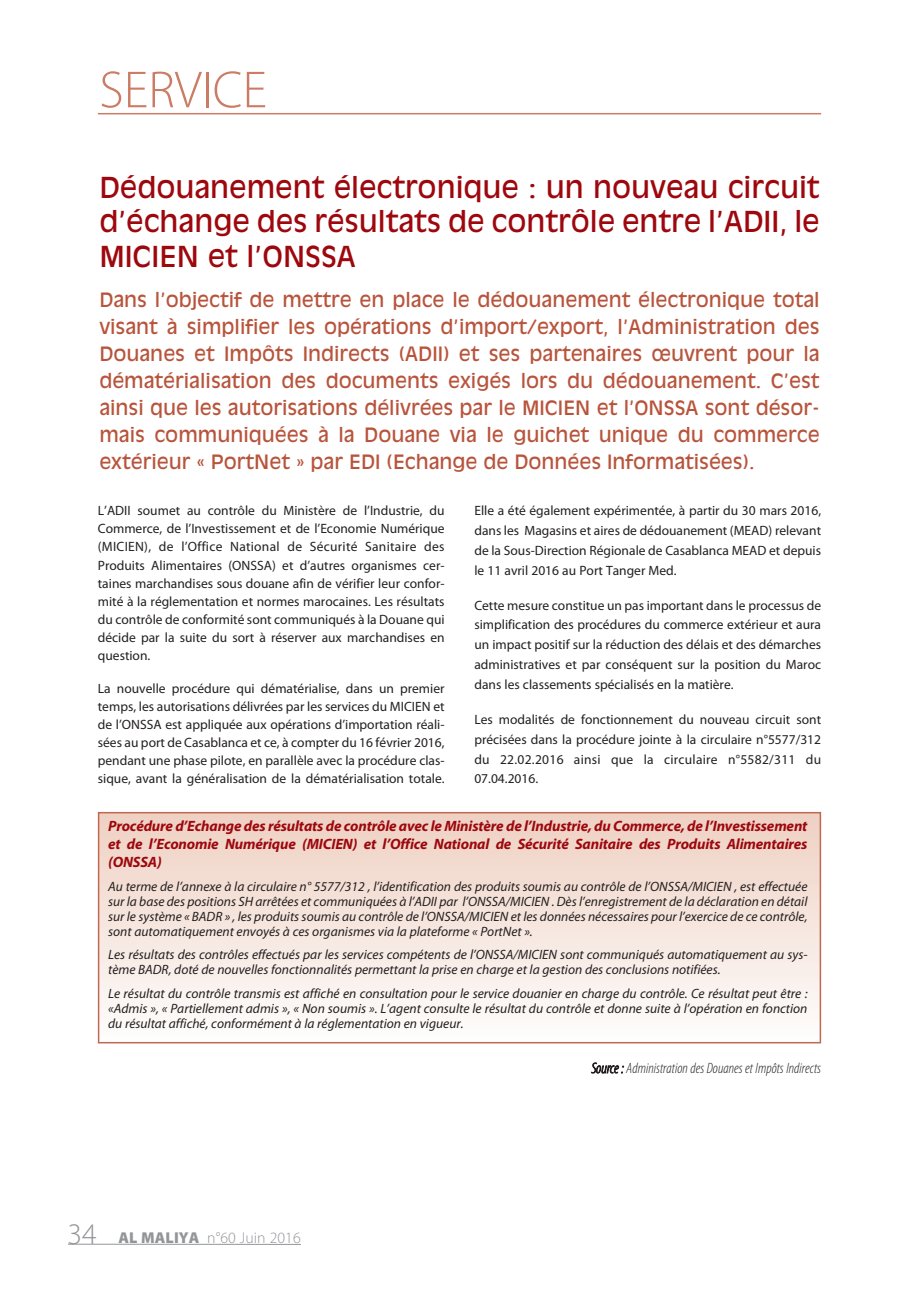
<style>
.page{position:relative;width:919px;height:1289px;background:#fff}
.page>*{position:absolute;margin:0;border:0;box-sizing:border-box;transform-origin:0 0}
.t1{font:300 52.5px "Myriad Pro";color:#cb7c64}
.t2{font:28.5px/34.2px "Antique Olive";color:#9d070d;text-align:justify}
.t3{font:19.5px/27px "Antique Olive";color:#b8543c;text-align:justify}
.t4{font:300 15.75px "Myriad Pro";letter-spacing:.005em;color:#939598}
.t5{font:italic 700 15px/18px "Myriad Pro";letter-spacing:-.01em;color:#9d070d;text-align:justify}
.t6{font:italic 300 condensed 15px "Myriad Pro";color:#231f20}
.t7{font:13.5px/18.1px "Myriad Pro";color:#231f20;text-align:justify}
.t8{font:italic 13.5px/15px "Myriad Pro";color:#231f20;text-align:justify}
.s1{font-size:30px}
.s2{font-weight:900}
</style>
<div class="page">
<div style="left:99px;top:813px;width:720px;height:228px;background:linear-gradient(to bottom,#efd0c2,#fdfdfc)"></div>
<div style="left:98px;top:812px;width:723px;height:231px;border:2px solid #c26850"></div>
<hr style="left:68px;top:1243px;width:233px;height:1px;background:#939598">
<hr style="left:98px;top:113px;width:723px;height:1px;background:#cb7c64">
<p class="t1" style="left:99px;top:70px;width:169px">SERVICE</p>
<p class="t2" style="left:99px;top:171px;width:721px">Dédouanement électronique : un nouveau circuit d’échange des résultats de contrôle entre l’ADII, le MICIEN et l’ONSSA</p>
<p class="t3" style="left:99px;top:286px;width:721px">Dans l’objectif de mettre en place le dédouanement électronique total visant à simplifier les opérations d’import/export, l’Administration des Douanes et Impôts Indirects (ADII) et ses partenaires œuvrent pour la dématérialisation des documents exigés lors du dédouanement. C’est ainsi que les autorisations délivrées par le MICIEN et l’ONSSA sont désor&shy;mais communiquées à la Douane via le guichet unique du commerce extérieur « PortNet » par EDI (Echange de Données Informatisées).</p>
<p class="t7" style="left:98px;top:503px;width:348px">L’ADII soumet au contrôle du Ministère de l’Industrie, du Commerce, de l’Investissement et de l’Economie Numérique (MICIEN), de l’Office National de Sécurité Sanitaire des Produits Alimentaires (ONSSA) et d’autres organismes cer&shy;taines marchandises sous douane afin de vérifier leur confor&shy;mité à la réglementation et normes marocaines. Les résultats du contrôle de conformité sont communiqués à la Douane qui décide par la suite du sort à réserver aux marchandises en question.</p>
<p class="t7" style="left:98px;top:680px;width:348px">La nouvelle procédure qui dématérialise, dans un premier temps, les autorisations délivrées par les services du MICIEN et de l’ONSSA est appliquée aux opérations d’importation réali&shy;sées au port de Casablanca et ce, à compter du 16 février 2016, pendant une phase pilote, en parallèle avec la procédure clas&shy;sique, avant la généralisation de la dématérialisation totale.</p>
<p class="t7" style="left:474px;top:502px;width:348px;line-height:19.8px">Elle a été également expérimentée, à partir du 30 mars 2016, dans les Magasins et aires de dédouanement (MEAD) relevant de la Sous-Direction Régionale de Casablanca MEAD et depuis le 11 avril 2016 au Port Tanger Med.</p>
<p class="t7" style="left:474px;top:596px;width:348px;line-height:19.8px">Cette mesure constitue un pas important dans le processus de simplification des procédures du commerce extérieur et aura un impact positif sur la réduction des délais et des démarches administratives et par conséquent sur la position du Maroc dans les classements spécialisés en la matière.</p>
<p class="t7" style="left:474px;top:710px;width:348px;line-height:19.8px">Les modalités de fonctionnement du nouveau circuit sont précisées dans la procédure jointe à la circulaire n°5577/312 du 22.02.2016 ainsi que la circulaire n°5582/311 du 07.04.2016.</p>
<p class="t5" style="left:108px;top:818px;width:700px">Procédure d’Echange des résultats de contrôle avec le Ministère de l’Industrie, du Commerce, de l’Investissement et de l’Economie Numérique (MICIEN) et l’Office National de Sécurité Sanitaire des Produits Alimentaires (ONSSA)</p>
<p class="t8" style="left:108px;top:879px;width:700px">Au terme de l’annexe à la circulaire n° 5577/312 , l’identification des produits soumis au contrôle de l’ONSSA/MICIEN , est effectuée sur la base des positions SH arrêtées et communiquées à l’ADII par l’ONSSA/MICIEN . Dès l’enregistrement de la déclaration en détail sur le système « BADR » , les produits soumis au contrôle de l’ONSSA/MICIEN et les données nécessaires pour l’exercice de ce contrôle, sont automatiquement envoyés à ces organismes via la plateforme « PortNet ».</p>
<p class="t8" style="left:108px;top:948px;width:700px">Les résultats des contrôles effectués par les services compétents de l’ONSSA/MICIEN sont communiqués automatiquement au sys&shy;tème BADR, doté de nouvelles fonctionnalités permettant la prise en charge et la gestion des conclusions notifiées.</p>
<p class="t8" style="left:108px;top:986px;width:700px">Le résultat du contrôle transmis est affiché en consultation pour le service douanier en charge du contrôle. Ce résultat peut être : «Admis », « Partiellement admis », « Non soumis ». L’agent consulte le résultat du contrôle et donne suite à l’opération en fonction du résultat affiché, conformément à la réglementation en vigueur.</p>
<p class="t6" style="left:591px;top:1062px;width:231px">Source : Administration des Douanes et Impôts Indirects</p>
<p class="t4" style="left:67px;top:1231px;width:235px"><span class="s1">34</span> <span class="s2">AL MALIYA</span> n°60 Juin 2016</p>
</div>
